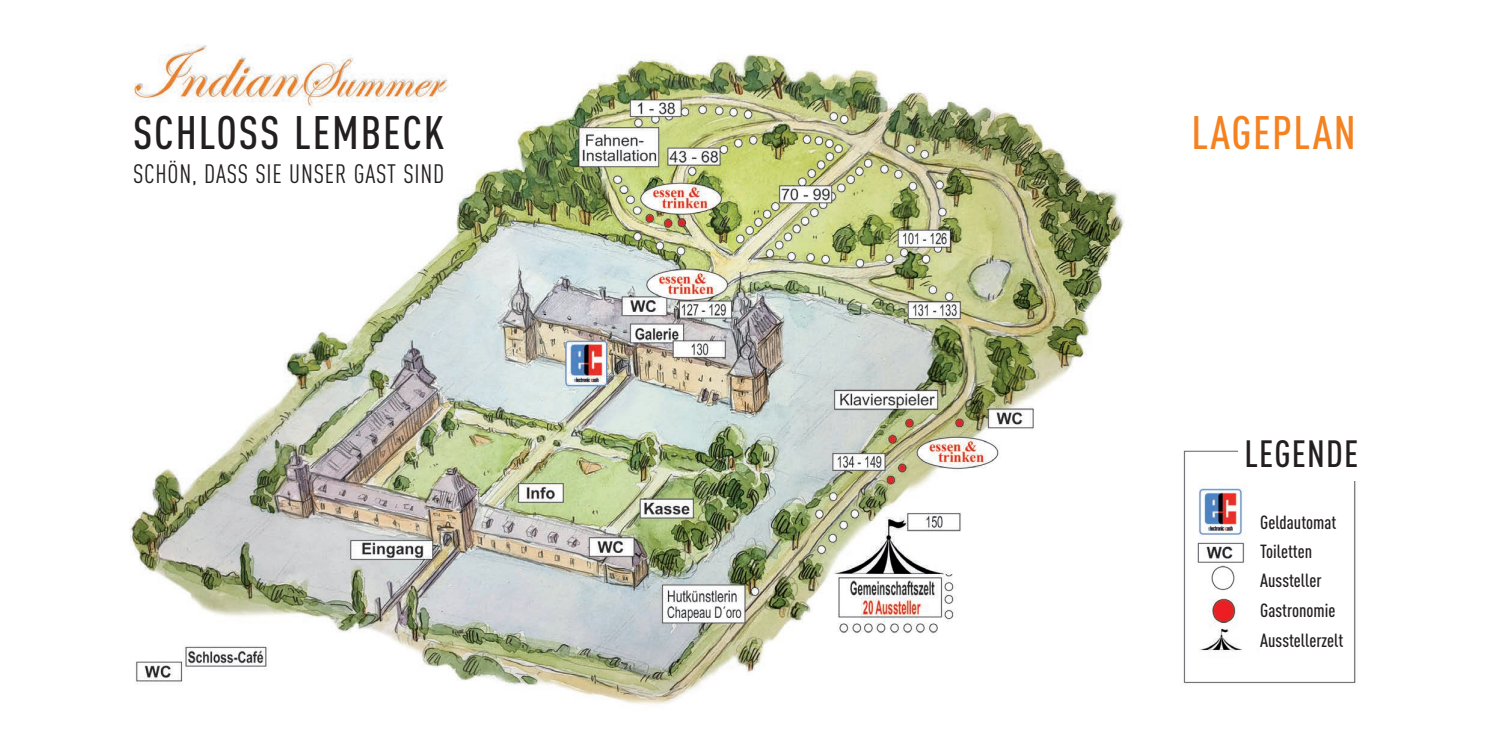
<style>
.page{position:relative;width:1489px;height:745px;background:#fff}
.page>*{position:absolute;margin:0;border:0;box-sizing:border-box;transform-origin:0 0}
.t1{font:500 46.25px "DIN Cond";letter-spacing:.04em;color:#231f20}
.t2{font:500 46.25px "DIN Cond";letter-spacing:.03em;color:#f58220}
.t3{font:500 37.38px "DIN Cond";letter-spacing:.03em;color:#231f20}
.t4{font:26.25px "DIN Cond";letter-spacing:.03em;color:#231f20}
.t5{font:500 18.75px/29.4px "DIN Cond";color:#231f20}
</style>
<div class="page">
<img style="left:130px;top:45px;width:994px;height:660px">
<div style="left:975px;top:491px;width:200px;height:236px;background:#fff"></div>
<img style="left:1183px;top:450px;width:173px;height:234px">
<div style="left:1237px;top:430px;width:139px;height:51px;background:#fff"></div>
<div style="left:394px;top:108px;width:62px;height:79px;background:#fff"></div>
<div style="left:133px;top:111px;width:311px;height:82px;background:#fff"></div>
<div style="left:1260px;top:514px;width:89px;height:145px;background:#fff"></div>
<h1 class="t1" style="left:133px;top:116px;width:313px">SCHLOSS LEMBECK</h1>
<h3 class="t4" style="left:133px;top:164px;width:313px">SCHÖN, DASS SIE UNSER GAST SIND</h3>
<h1 class="t2" style="left:1191px;top:116px;width:166px">LAGEPLAN</h1>
<h2 class="t3" style="left:1244px;top:440px;width:115px">LEGENDE</h2>
<p class="t5" style="left:1260px;top:509px;width:84px">Geldautomat<br>Toiletten<br>Aussteller<br>Gastronomie<br>Ausstellerzelt</p>
</div>
